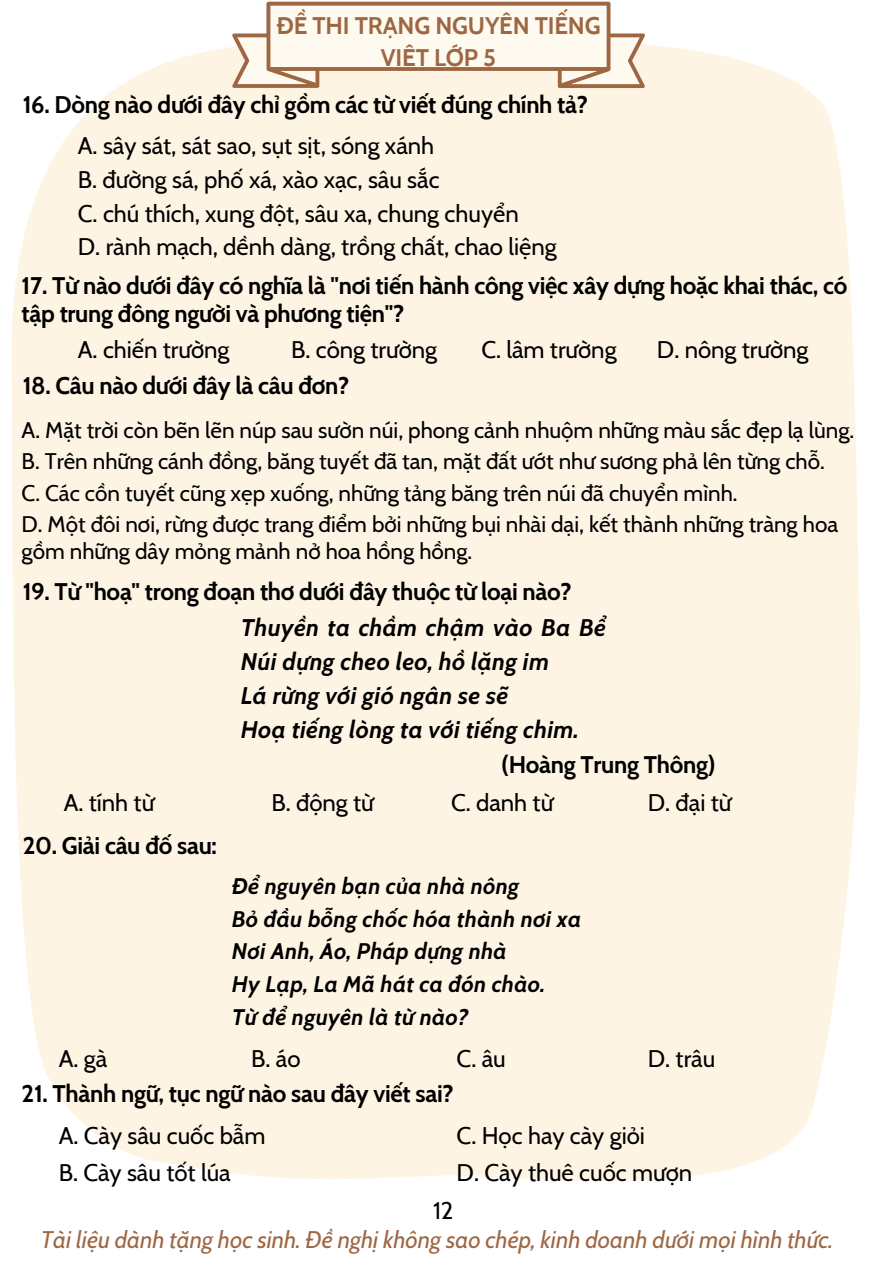
<style>
.page{position:relative;width:893px;height:1264px;background:#fff}
.page>*{position:absolute;margin:0;border:0;box-sizing:border-box;transform-origin:0 0}
.t1{font:24px/37px "Cabin";color:#000}
.t2{font:700 24px "Cabin";letter-spacing:-.015em;color:#000}
.t3{font:italic 700 24px/33.8px "Cabin";letter-spacing:.015em;color:#000}
.t4{font:italic 24px "Cabin";color:#9e6744}
.t5{font:700 24px/32.5px "Cabin";letter-spacing:-.005em;color:#9e6744;text-align:center}
.t6{font:22.5px "Cabin";color:#000}
.t7{font:italic 700 22.5px "Cabin";letter-spacing:.015em;color:#000}
</style>
<div class="page">
<div style="left:11px;top:44px;width:850px;height:1137px;background:#fef4e4"></div>
<svg style="left:232px;top:2px;width:413px;height:86px"></svg>
<p class="t5" style="left:276px;top:9px;width:326px">ĐỀ THI TRẠNG NGUYÊN TIẾNG<br>VIỆT LỚP 5</p>
<p class="t2" style="left:23px;top:90px;width:566px">16. Dòng nào dưới đây chỉ gồm các từ viết đúng chính tả?</p>
<p class="t1" style="left:78px;top:127px;width:358px">A. sây sát, sát sao, sụt sịt, sóng xánh</p>
<p class="t1" style="left:78px;top:161px;width:363px">B. đường sá, phố xá, xào xạc, sâu sắc</p>
<p class="t1" style="left:78px;top:194px;width:442px">C. chú thích, xung đột, sâu xa, chung chuyển</p>
<p class="t1" style="left:78px;top:228px;width:480px">D. rành mạch, dềnh dàng, trồng chất, chao liệng</p>
<p class="t2" style="left:22px;top:271px;width:827px">17. Từ nào dưới đây có nghĩa là "nơi tiến hành công việc xây dựng hoặc khai thác, có</p>
<p class="t2" style="left:22px;top:299px;width:384px">tập trung đông người và phương tiện"?</p>
<p class="t1" style="left:78px;top:331px;width:153px">A. chiến trường</p>
<p class="t1" style="left:291px;top:331px;width:147px">B. công trường</p>
<p class="t2" style="left:23px;top:370px;width:328px">18. Câu nào dưới đây là câu đơn?</p>
<p class="t1" style="left:481px;top:331px;width:137px">C. lâm trường</p>
<p class="t1" style="left:657px;top:331px;width:153px">D. nông trường</p>
<p class="t6" style="left:22px;top:416px;width:834px">A. Mặt trời còn bẽn lẽn núp sau sườn núi, phong cảnh nhuộm những màu sắc đẹp lạ lùng.</p>
<p class="t6" style="left:22px;top:447px;width:804px">B. Trên những cánh đồng, băng tuyết đã tan, mặt đất ướt như sương phả lên từng chỗ.</p>
<p class="t6" style="left:22px;top:479px;width:717px">C. Các cồn tuyết cũng xẹp xuống, những tảng băng trên núi đã chuyển mình.</p>
<p class="t6" style="left:22px;top:510px;width:818px">D. Một đôi nơi, rừng được trang điểm bởi những bụi nhài dại, kết thành những tràng hoa</p>
<p class="t6" style="left:22px;top:537px;width:452px">gồm những dây mỏng mảnh nở hoa hồng hồng.</p>
<p class="t2" style="left:23px;top:576px;width:550px">19. Từ "hoạ" trong đoạn thơ dưới đây thuộc từ loại nào?</p>
<p class="t3" style="left:241px;top:611px;width:367px">Thuyền ta chầm chậm vào Ba Bể<br>Núi dựng cheo leo, hồ lặng im</p>
<p class="t3" style="left:241px;top:678px;width:269px">Lá rừng với gió ngân se sẽ</p>
<p class="t3" style="left:241px;top:712px;width:339px">Hoạ tiếng lòng ta với tiếng chim.</p>
<p class="t1" style="left:64px;top:783px;width:92px">A. tính từ</p>
<p class="t2" style="left:23px;top:831px;width:196px">20. Giải câu đố sau:</p>
<p class="t1" style="left:59px;top:1039px;width:50px">A. gà</p>
<p class="t1" style="left:271px;top:783px;width:104px">B. động từ</p>
<p class="t2" style="left:501px;top:749px;width:216px">(Hoàng Trung Thông)</p>
<p class="t1" style="left:451px;top:783px;width:104px">C. danh từ</p>
<p class="t1" style="left:647px;top:783px;width:85px">D. đại từ</p>
<p class="t7" style="left:232px;top:872px;width:289px">Để nguyên bạn của nhà nông</p>
<p class="t7" style="left:232px;top:905px;width:351px">Bỏ đầu bỗng chốc hóa thành nơi xa</p>
<p class="t7" style="left:232px;top:937px;width:276px">Nơi Anh, Áo, Pháp dựng nhà</p>
<p class="t7" style="left:232px;top:970px;width:315px">Hy Lạp, La Mã hát ca đón chào.</p>
<p class="t7" style="left:232px;top:1002px;width:239px">Từ để nguyên là từ nào?</p>
<p class="t1" style="left:251px;top:1039px;width:51px">B. áo</p>
<p class="t1" style="left:456px;top:1039px;width:51px">C. âu</p>
<p class="t1" style="left:647px;top:1039px;width:69px">D. trâu</p>
<p class="t2" style="left:22px;top:1079px;width:433px">21. Thành ngữ, tục ngữ nào sau đây viết sai?</p>
<p class="t1" style="left:59px;top:1116px;width:208px">A. Cày sâu cuốc bẫm<br>B. Cày sâu tốt lúa</p>
<p class="t1" style="left:456px;top:1116px;width:190px">C. Học hay cày giỏi</p>
<p class="t1" style="left:456px;top:1153px;width:237px">D. Cày thuê cuốc mượn</p>
<p class="t1" style="left:433px;top:1191px;width:22px">12</p>
<p class="t4" style="left:41px;top:1224px;width:793px">Tài liệu dành tặng học sinh. Đề nghị không sao chép, kinh doanh dưới mọi hình thức.</p>
</div>
